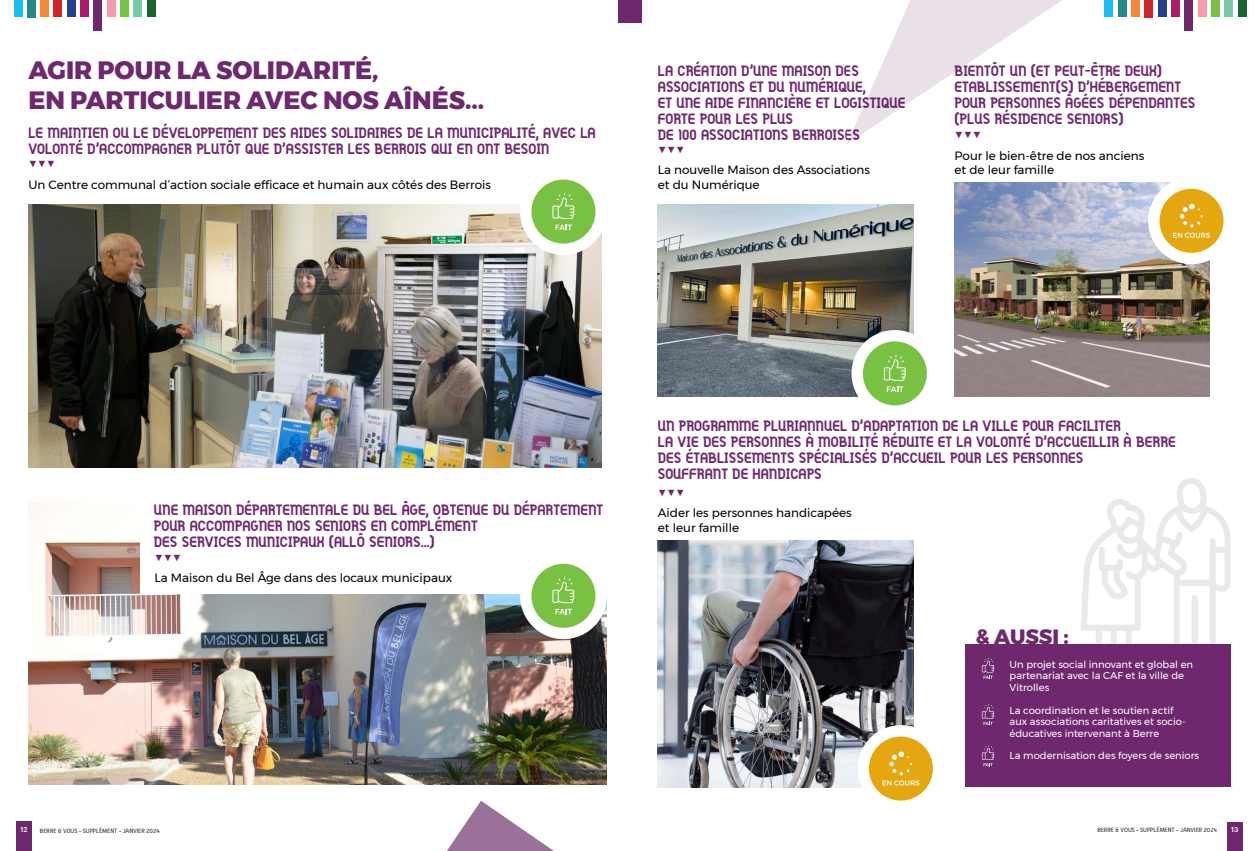
<style>
.page{position:relative;width:1259px;height:851px;background:#fff}
.page>*{position:absolute;margin:0;border:0;box-sizing:border-box;transform-origin:0 0}
.t1{font:800 25px/30px "Montserrat";color:#6f276e}
.t2{font:800 20.6px "Montserrat";color:#6f276e}
.t3{font:15px/16px "Gilbert Bold Preview 4";color:#6f276e}
.t4{font:12px "Montserrat";color:#000001}
.t5{font:10px/11.5px "Montserrat";color:#fff}
.t6{font:500 7px "Graphik";color:#fff}
.t7{font:6px "Alwyn";color:#231f20}
</style>
<div class="page">
<div style="left:630px;top:0;width:12px;height:23px;background:#6f276e"></div>
<svg style="left:447px;top:800px;width:105px;height:50px"></svg>
<div style="left:618px;top:0;width:12px;height:23px;background:#6f276e"></div>
<div style="left:16px;top:821px;width:16px;height:29px;background:#6f276e"></div>
<div style="left:1227px;top:821px;width:15px;height:29px;background:#6f276e"></div>
<div style="left:27px;top:0;width:9px;height:17px;background:#258988"></div>
<div style="left:14px;top:0;width:8px;height:16px;background:#1abef0"></div>
<div style="left:147px;top:0;width:8px;height:16px;background:#1b6533"></div>
<div style="left:107px;top:0;width:9px;height:16px;background:#f59bac"></div>
<div style="left:94px;top:0;width:8px;height:31px;background:#6f276e"></div>
<div style="left:80px;top:0;width:9px;height:16px;background:#ab1c6b"></div>
<div style="left:67px;top:0;width:9px;height:16px;background:#253f8e"></div>
<div style="left:40px;top:0;width:9px;height:17px;background:#f58837"></div>
<div style="left:54px;top:0;width:8px;height:16px;background:#d1232a"></div>
<div style="left:134px;top:0;width:8px;height:16px;background:#78c9a5"></div>
<div style="left:120px;top:0;width:9px;height:16px;background:#79c142"></div>
<div style="left:1117px;top:0;width:9px;height:16px;background:#258988"></div>
<div style="left:1104px;top:0;width:9px;height:16px;background:#1abef0"></div>
<div style="left:1237px;top:0;width:9px;height:16px;background:#1b6533"></div>
<div style="left:1197px;top:0;width:9px;height:16px;background:#f59bac"></div>
<div style="left:1184px;top:0;width:9px;height:31px;background:#6f276e"></div>
<div style="left:1171px;top:0;width:8px;height:16px;background:#ab1c6b"></div>
<div style="left:1157px;top:0;width:9px;height:16px;background:#253f8e"></div>
<div style="left:1131px;top:0;width:8px;height:17px;background:#f58837"></div>
<div style="left:1144px;top:0;width:9px;height:17px;background:#d1232a"></div>
<div style="left:1224px;top:0;width:9px;height:16px;background:#78c9a5"></div>
<div style="left:1211px;top:0;width:8px;height:16px;background:#79c142"></div>
<div style="left:965px;top:644px;width:265px;height:143px;background:#6f276e"></div>
<svg style="left:982px;top:704px;width:12px;height:21px"></svg>
<svg style="left:982px;top:658px;width:12px;height:20px"></svg>
<svg style="left:982px;top:745px;width:12px;height:21px"></svg>
<img style="left:29px;top:204px;width:572px;height:263px">
<img style="left:28px;top:501px;width:579px;height:283px">
<div style="left:140px;top:492px;width:471px;height:102px;background:#fff"></div>
<img style="left:658px;top:204px;width:255px;height:192px">
<img style="left:658px;top:540px;width:255px;height:247px">
<img style="left:954px;top:183px;width:255px;height:213px">
<div style="left:520px;top:168px;width:87px;height:87px;background:#fff;border-radius:50%"></div>
<div style="left:531px;top:179px;width:64px;height:64px;background:#79c142;border-radius:50%"></div>
<svg style="left:552px;top:193px;width:23px;height:37px"></svg>
<div style="left:520px;top:552px;width:87px;height:87px;background:#fff;border-radius:50%"></div>
<div style="left:531px;top:563px;width:64px;height:64px;background:#79c142;border-radius:50%"></div>
<svg style="left:552px;top:577px;width:23px;height:37px"></svg>
<div style="left:851px;top:330px;width:87px;height:87px;background:#fff;border-radius:50%"></div>
<div style="left:863px;top:341px;width:64px;height:64px;background:#79c142;border-radius:50%"></div>
<svg style="left:884px;top:355px;width:22px;height:37px"></svg>
<div style="left:1148px;top:177px;width:86px;height:87px;background:#fff;border-radius:50%"></div>
<div style="left:1159px;top:189px;width:64px;height:64px;background:#e5a710;border-radius:50%"></div>
<svg style="left:1173px;top:204px;width:37px;height:34px"></svg>
<div style="left:857px;top:725px;width:87px;height:86px;background:#fff;border-radius:50%"></div>
<div style="left:869px;top:736px;width:64px;height:64px;background:#e5a710;border-radius:50%"></div>
<svg style="left:882px;top:751px;width:37px;height:34px"></svg>
<svg style="left:1081px;top:478px;width:149px;height:166px"></svg>
<svg style="left:847px;top:0;width:215px;height:144px"></svg>
<p class="t1" style="left:28px;top:55px;width:457px">AGIR POUR LA SOLIDARITÉ,<br>EN PARTICULIER AVEC NOS AÎNÉS...</p>
<p class="t3" style="left:28px;top:123px;width:569px">LE MAINTIEN OU LE DÉVELOPPEMENT DES AIDES SOLIDAIRES DE LA MUNICIPALITÉ, AVEC LA<br>VOLONTÉ D’ACCOMPAGNER PLUTÔT QUE D’ASSISTER LES BERROIS QUI EN ONT BESOIN</p>
<p class="t4" style="left:28px;top:175px;width:464px">Un Centre communal d’action sociale efficace et humain aux côtés des Berrois</p>
<p class="t3" style="left:658px;top:61px;width:249px">LA CRÉATION D’UNE MAISON DES<br>ASSOCIATIONS ET DU NUMÉRIQUE,<br>ET UNE AIDE FINANCIÈRE ET LOGISTIQUE<br>FORTE POUR LES PLUS<br>DE 100 ASSOCIATIONS BERROISES</p>
<p class="t3" style="left:954px;top:61px;width:242px">BIENTÔT UN (ET PEUT-ÊTRE DEUX)<br>ETABLISSEMENT(S) D’HÉBERGEMENT<br>POUR PERSONNES ÂGÉES DÉPENDANTES (PLUS RÉSIDENCE SENIORS)</p>
<p class="t4" style="left:658px;top:161px;width:214px">La nouvelle Maison des Associations</p>
<p class="t4" style="left:658px;top:175px;width:103px">et du Numérique</p>
<p class="t4" style="left:954px;top:146px;width:191px">Pour le bien-être de nos anciens</p>
<p class="t4" style="left:954px;top:161px;width:101px">et de leur famille</p>
<p class="t3" style="left:154px;top:500px;width:451px">UNE MAISON DÉPARTEMENTALE DU BEL ÂGE, OBTENUE DU DÉPARTEMENT</p>
<p class="t3" style="left:154px;top:516px;width:325px">POUR ACCOMPAGNER NOS SENIORS EN COMPLÉMENT</p>
<p class="t3" style="left:154px;top:532px;width:282px">DES SERVICES MUNICIPAUX (ALLÔ SENIORS…)</p>
<p class="t4" style="left:155px;top:569px;width:299px">La Maison du Bel Âge dans des locaux municipaux</p>
<p class="t3" style="left:658px;top:416px;width:519px">UN PROGRAMME PLURIANNUEL D’ADAPTATION DE LA VILLE POUR FACILITER<br>LA VIE DES PERSONNES À MOBILITÉ RÉDUITE ET LA VOLONTÉ D’ACCUEILLIR À BERRE DES ÉTABLISSEMENTS SPÉCIALISÉS D’ACCUEIL POUR LES PERSONNES<br>SOUFFRANT DE HANDICAPS</p>
<p class="t4" style="left:658px;top:503px;width:195px">Aider les personnes handicapées</p>
<p class="t4" style="left:658px;top:518px;width:83px">et leur famille</p>
<p class="t2" style="left:975px;top:620px;width:95px">&amp; AUSSI :</p>
<p class="t5" style="left:1009px;top:658px;width:185px">Un projet social innovant et global en partenariat avec la CAF et la ville de<br>Vitrolles</p>
<p class="t5" style="left:1009px;top:704px;width:178px">La coordination et le soutien actif aux associations caritatives et socio&shy;éducatives intervenant à Berre</p>
<p class="t5" style="left:1009px;top:749px;width:191px">La modernisation des foyers de seniors</p>
<p class="t6" style="left:21px;top:824px;width:8px">12</p>
<p class="t7" style="left:40px;top:826px;width:121px">BERRE &amp; VOUS - SUPPLÉMENT - JANVIER 2024</p>
<p class="t7" style="left:1097px;top:826px;width:121px">BERRE &amp; VOUS - SUPPLÉMENT - JANVIER 2024</p>
<p class="t6" style="left:1231px;top:824px;width:9px">13</p>
</div>
